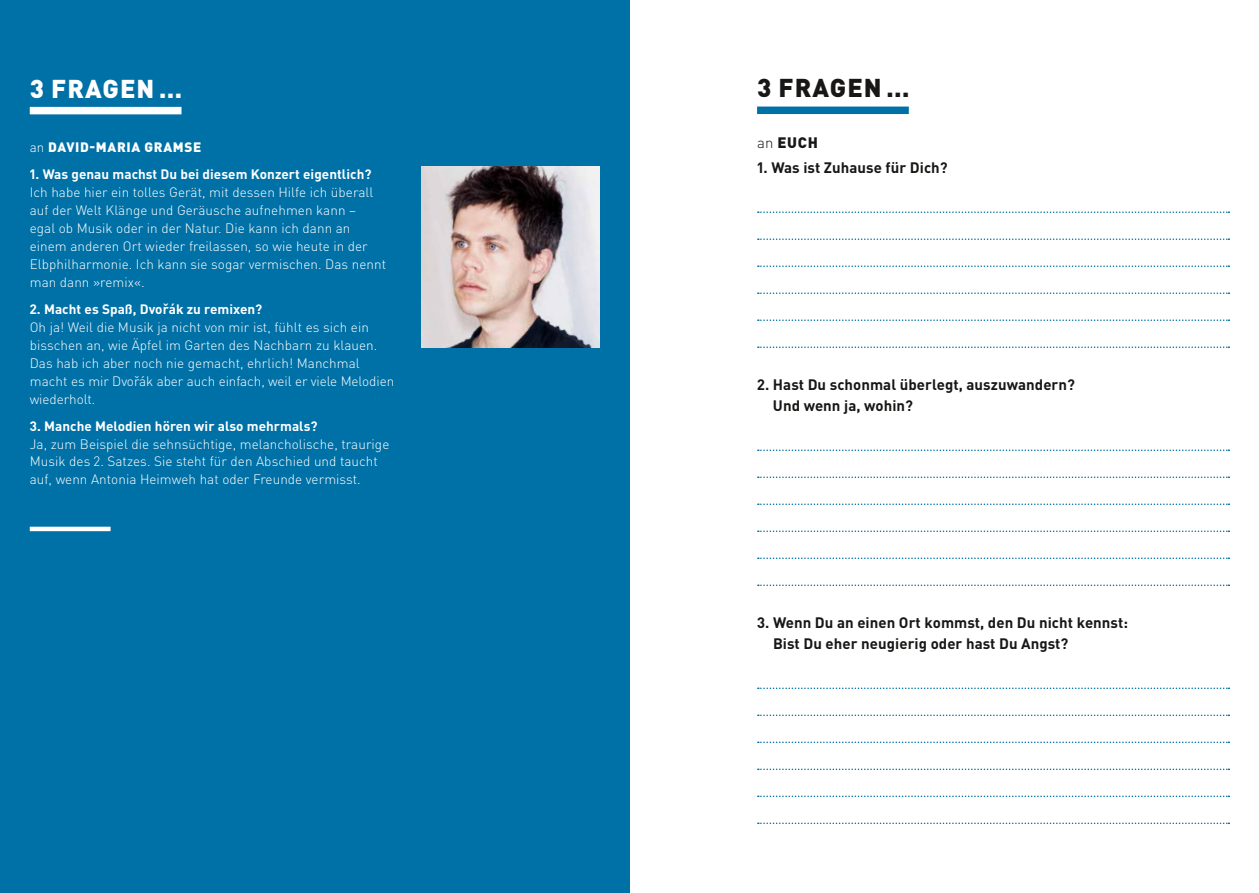
<style>
.page{position:relative;width:1259px;height:893px;background:#fff}
.page>*{position:absolute;margin:0;border:0;box-sizing:border-box;transform-origin:0 0}
.t1{font:900 25.5px "DIN Pro";letter-spacing:.04em;color:#fff}
.t2{font:900 25.5px "DIN Pro";letter-spacing:.04em;color:#181716}
.t3{font:700 15px/21px "DIN Pro";letter-spacing:.005em;color:#181716}
.t4{font:900 15px "DIN Pro";color:#181716}
.t5{font:300 13.5px/18px "DIN Pro";letter-spacing:.005em;color:#fff}
.t6{font:700 13.5px "DIN Pro";letter-spacing:.005em;color:#fff}
.t7{font:900 13.5px "DIN Pro";letter-spacing:.05em;color:#fff}
.s1{font-weight:300}
</style>
<div class="page">
<div style="left:0;top:0;width:629px;height:893px;background:#0071a7"></div>
<img style="left:421px;top:167px;width:179px;height:180px">
<div style="left:30px;top:107px;width:151px;height:7px;background:#fff"></div>
<hr style="left:30px;top:527px;width:81px;height:4px;background:#fff">
<div style="left:757px;top:107px;width:152px;height:7px;background:#0071a7"></div>
<svg style="left:758px;top:211px;width:471px;height:2px"></svg>
<svg style="left:758px;top:238px;width:471px;height:2px"></svg>
<svg style="left:758px;top:265px;width:471px;height:2px"></svg>
<svg style="left:758px;top:292px;width:471px;height:2px"></svg>
<svg style="left:758px;top:319px;width:471px;height:2px"></svg>
<svg style="left:758px;top:346px;width:471px;height:2px"></svg>
<svg style="left:758px;top:449px;width:471px;height:2px"></svg>
<svg style="left:758px;top:476px;width:471px;height:2px"></svg>
<svg style="left:758px;top:503px;width:471px;height:2px"></svg>
<svg style="left:758px;top:530px;width:471px;height:2px"></svg>
<svg style="left:758px;top:557px;width:471px;height:2px"></svg>
<svg style="left:758px;top:584px;width:471px;height:2px"></svg>
<svg style="left:758px;top:687px;width:471px;height:2px"></svg>
<svg style="left:758px;top:714px;width:471px;height:2px"></svg>
<svg style="left:758px;top:741px;width:471px;height:2px"></svg>
<svg style="left:758px;top:768px;width:471px;height:2px"></svg>
<svg style="left:758px;top:795px;width:471px;height:2px"></svg>
<svg style="left:758px;top:822px;width:471px;height:2px"></svg>
<h1 class="t1" style="left:30px;top:71px;width:154px">3 FRAGEN …</h1>
<p class="t7" style="left:30px;top:137px;width:173px"><span class="s1">an</span> DAVID-MARIA GRAMSE</p>
<p class="t6" style="left:30px;top:164px;width:343px">1. Was genau machst Du bei diesem Konzert eigentlich?</p>
<p class="t5" style="left:30px;top:182px;width:358px">Ich habe hier ein tolles Gerät, mit dessen Hilfe ich überall auf der Welt Klänge und Geräusche aufnehmen kann –<br>egal ob Musik oder in der Natur. Die kann ich dann an einem anderen Ort wieder freilassen, so wie heute in der Elbphilharmonie. Ich kann sie sogar vermischen. Das nennt man dann »remix«.</p>
<p class="t6" style="left:30px;top:299px;width:234px">2. Macht es Spaß, Dvořák zu remixen?</p>
<p class="t5" style="left:30px;top:317px;width:366px">Oh ja! Weil die Musik ja nicht von mir ist, fühlt es sich ein bisschen an, wie Äpfel im Garten des Nachbarn zu klauen.<br>Das hab ich aber noch nie gemacht, ehrlich! Manchmal macht es mir Dvořák aber auch einfach, weil er viele Melodien wiederholt.</p>
<p class="t6" style="left:30px;top:416px;width:289px">3. Manche Melodien hören wir also mehrmals?</p>
<p class="t5" style="left:30px;top:434px;width:361px">Ja, zum Beispiel die sehnsüchtige, melancholische, traurige<br>Musik des 2. Satzes. Sie steht für den Abschied und taucht auf, wenn Antonia Heimweh hat oder Freunde vermisst.</p>
<h1 class="t2" style="left:757px;top:71px;width:154px">3 FRAGEN …</h1>
<p class="t4" style="left:757px;top:132px;width:62px"><span class="s1">an</span> EUCH</p>
<p class="t3" style="left:757px;top:157px;width:192px">1. Was ist Zuhause für Dich?</p>
<p class="t3" style="left:773px;top:374px;width:304px;text-indent:-16px">2. Hast Du schonmal überlegt, auszuwandern?<br>Und wenn ja, wohin?</p>
<p class="t3" style="left:773px;top:612px;width:356px;text-indent:-16px">3. Wenn Du an einen Ort kommst, den Du nicht kennst:<br>Bist Du eher neugierig oder hast Du Angst?</p>
</div>
